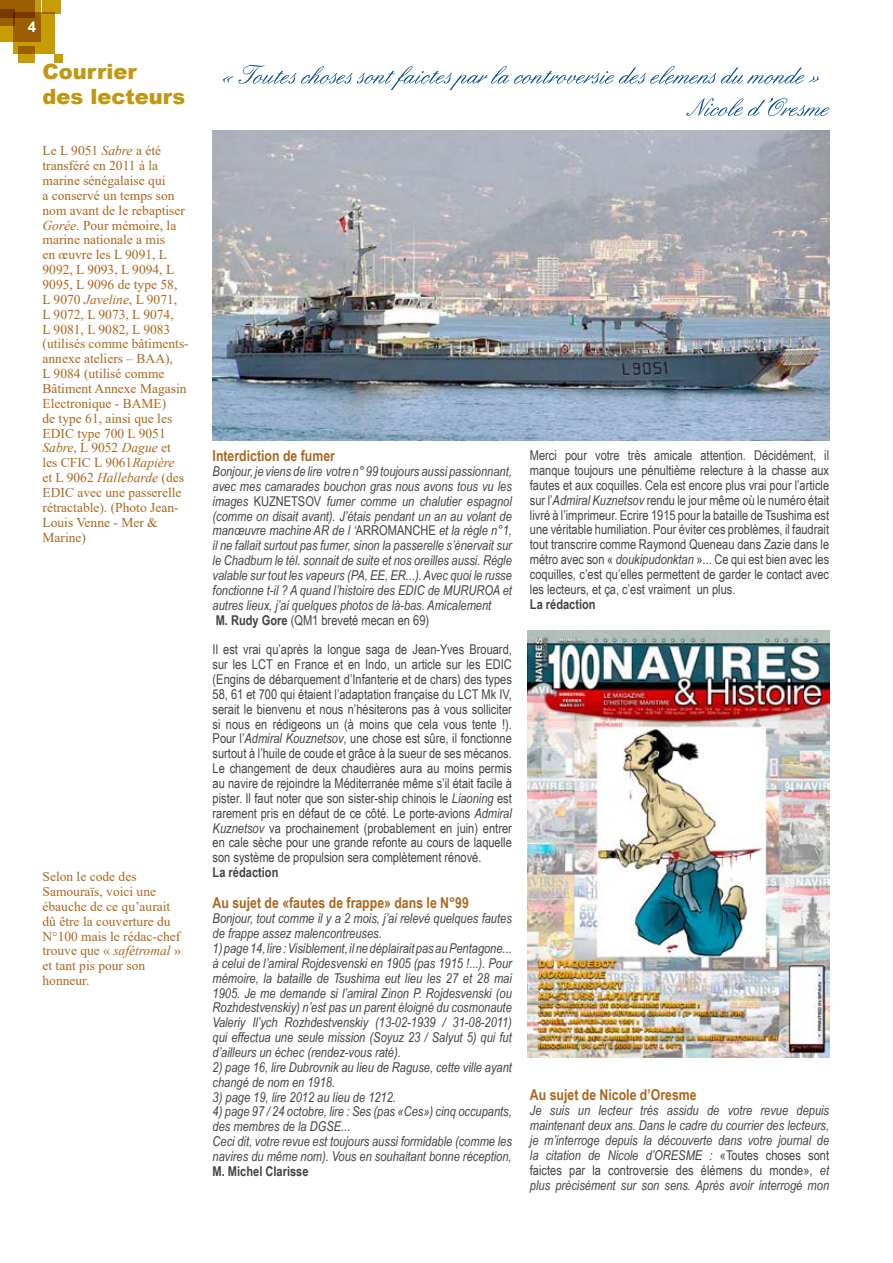
<style>
.page{position:relative;width:893px;height:1263px;background:#fff}
.page>*{position:absolute;margin:0;border:0;box-sizing:border-box;transform-origin:0 0}
.t1{font:900 21px/25.2px "Arial";color:#c1970d}
.t2{font:700 15px "Arial Narrow";color:#a9671f}
.t3{font:700 15px "Arial";color:#fff}
.t4{font:italic 13.5px/14.9px "Arial Narrow";color:#424242}
.t5{font:13.5px/14.9px "Arial Narrow";color:#424242;text-align:justify}
.t6{font:13.5px/14.9px "Times New Roman";color:#a9671f}
.t7{font:700 13.5px "Arial Narrow";color:#424242}
.s1{font-style:italic}
.s2{font-style:normal}
.s3{font-weight:700;font-style:normal}
</style>
<div class="page">
<div style="left:0;top:0;width:41px;height:42px;background:#c79c05"></div>
<div style="left:0;top:0;width:34px;height:18px;background:#9b5f00"></div>
<svg style="left:13px;top:13px;width:42px;height:41px;background:#ae7a02"></svg>
<div style="left:55px;top:54px;width:8px;height:9px;background:#c79c05"></div>
<div style="left:43px;top:0;width:18px;height:14px;background:#c79c05"></div>
<svg style="left:19px;top:46px;width:16px;height:16px"></svg>
<svg style="left:0;top:9px;width:15px;height:16px"></svg>
<img style="left:213px;top:130px;width:616px;height:310px">
<img style="left:527px;top:631px;width:302px;height:427px">
<svg style="left:223px;top:65px;width:596px;height:25px"></svg>
<svg style="left:686px;top:98px;width:143px;height:18px"></svg>
<p class="t3" style="left:28px;top:16px;width:10px">4</p>
<h1 class="t1" style="left:43px;top:58px;width:144px">Courrier<br>des lecteurs</h1>
<p class="t6" style="left:43px;top:143px;width:148px">Le L 9051 <span class="s1">Sabre</span> a été transféré en 2011 à la marine sénégalaise qui<br>a conservé un temps son nom avant de le rebaptiser<br><span class="s1">Gorée</span>. Pour mémoire, la marine nationale a mis<br>en œuvre les L 9091, L<br>9092, L 9093, L 9094, L<br>9095, L 9096 de type 58,<br>L 9070 <span class="s1">Javeline</span>, L 9071,<br>L 9072, L 9073, L 9074,<br>L 9081, L 9082, L 9083 (utilisés comme bâtiments&shy;annexe ateliers – BAA),<br>L 9084 (utilisé comme<br>Bâtiment Annexe Magasin<br>Electronique - BAME)<br>de type 61, ainsi que les<br>EDIC type 700 L 9051<br><span class="s1">Sabre</span>, L 9052 <span class="s1">Dague</span> et les CFIC L 9061<span class="s1">Rapière<br></span>et L 9062 <span class="s1">Hallebarde</span> (des<br>EDIC avec une passerelle rétractable). (Photo Jean-<br>Louis Venne - Mer &amp;<br>Marine)</p>
<p class="t6" style="left:43px;top:869px;width:140px">Selon le code des<br>Samouraïs, voici une ébauche de ce qu’aurait dû être la couverture du<br>N°100 mais le rédac-chef trouve que « <span class="s1">safétromal</span> » et tant pis pour son honneur.</p>
<p class="t2" style="left:213px;top:445px;width:124px">Interdiction de fumer</p>
<p class="t4" style="left:213px;top:464px;width:301px">Bonjour, je viens de lire votre n° 99 toujours aussi passionnant, avec mes camarades bouchon gras nous avons tous vu les images <span class="s2">KUZNETSOV</span> fumer comme un chalutier espagnol (comme on disait avant). J’étais pendant un an au volant de manœuvre machine AR de l ‘<span class="s2">ARROMANCHE</span> et la règle n°1, il ne fallait surtout pas fumer, sinon la passerelle s’énervait sur le Chadburn le tél. sonnait de suite et nos oreilles aussi. Règle valable sur tout les vapeurs (PA, EE, ER...). Avec quoi le russe fonctionne t-il ? A quand l’histoire des EDIC de MURUROA et autres lieux, j’ai quelques photos de là-bas. Amicalement<br><span class="s3">M. Rudy Gore</span> <span class="s2">(QM1 breveté mecan en 69)</span></p>
<p class="t5" style="left:213px;top:642px;width:301px">Il est vrai qu’après la longue saga de Jean-Yves Brouard, sur les LCT en France et en Indo, un article sur les EDIC (Engins de débarquement d’Infanterie et de chars) des types 58, 61 et 700 qui étaient l’adaptation française du LCT Mk IV, serait le bienvenu et nous n’hésiterons pas à vous solliciter si nous en rédigeons un (à moins que cela vous tente !).<br>Pour l’<span class="s1">Admiral Kouznetsov</span>, une chose est sûre, il fonctionne surtout à l’huile de coude et grâce à la sueur de ses mécanos.<br>Le changement de deux chaudières aura au moins permis au navire de rejoindre la Méditerranée même s’il était facile à pister. Il faut noter que son sister-ship chinois le <span class="s1">Liaoning</span> est rarement pris en défaut de ce côté. Le porte-avions <span class="s1">Admiral Kuznetsov</span> va prochainement (probablement en juin) entrer en cale sèche pour une grande refonte au cours de laquelle son système de propulsion sera complètement rénové.</p>
<p class="t7" style="left:213px;top:862px;width:67px">La rédaction</p>
<p class="t2" style="left:213px;top:892px;width:258px">Au sujet de «fautes de frappe» dans le N°99</p>
<p class="t4" style="left:213px;top:911px;width:301px">Bonjour, tout comme il y a 2 mois, j’ai relevé quelques fautes de frappe assez malencontreuses.</p>
<p class="t4" style="left:213px;top:940px;width:301px;text-align:justify">1) page 14, lire : Visiblement, il ne déplairait pas au Pentagone... à celui de l’amiral Rojdesvenski en 1905 (pas 1915 !...). Pour mémoire, la bataille de Tsushima eut lieu les 27 et 28 mai 1905. Je me demande si l’amiral Zinon P. Rojdesvenski (ou Rozhdestvenskiy) n’est pas un parent éloigné du cosmonaute Valeriy Il’ych Rozhdestvenskiy (13-02-1939 / 31-08-2011) qui effectua une seule mission (Soyuz 23 / Salyut 5) qui fut d’ailleurs un échec (rendez-vous raté).</p>
<p class="t4" style="left:213px;top:1059px;width:301px">2) page 16, lire Dubrovnik au lieu de Raguse, cette ville ayant changé de nom en 1918.</p>
<p class="t4" style="left:213px;top:1089px;width:185px">3) page 19, lire 2012 au lieu de 1212.</p>
<p class="t4" style="left:213px;top:1104px;width:301px">4) page 97 / 24 octobre, lire : Ses (pas «Ces») cinq occupants, des membres de la DGSE...<br>Ceci dit, votre revue est toujours aussi formidable (comme les navires du même nom). Vous en souhaitant bonne réception,</p>
<p class="t7" style="left:213px;top:1161px;width:97px">M. Michel Clarisse</p>
<p class="t5" style="left:530px;top:447px;width:301px">Merci pour votre très amicale attention. Décidément, il manque toujours une pénultième relecture à la chasse aux fautes et aux coquilles. Cela est encore plus vrai pour l’article sur l’<span class="s1">Admiral Kuznetsov</span> rendu le jour même où le numéro était livré à l’imprimeur. Ecrire 1915 pour la bataille de Tsushima est une véritable humiliation. Pour éviter ces problèmes, il faudrait tout transcrire comme Raymond Queneau dans Zazie dans le métro avec son « <span class="s1">doukipudonktan</span> »... Ce qui est bien avec les coquilles, c’est qu’elles permettent de garder le contact avec les lecteurs, et ça, c’est vraiment un plus.</p>
<p class="t7" style="left:530px;top:594px;width:67px">La rédaction</p>
<p class="t2" style="left:530px;top:1084px;width:168px">Au sujet de Nicole d’Oresme</p>
<p class="t4" style="left:530px;top:1103px;width:301px;text-align:justify">Je suis un lecteur très assidu de votre revue depuis maintenant deux ans. Dans le cadre du courrier des lecteurs, je m’interroge depuis la découverte dans votre journal de la citation de Nicole d’ORESME : <span class="s2">«Toutes choses sont faictes par la controversie des élémens du monde»,</span> et plus précisément sur son sens. Après avoir interrogé mon</p>
</div>
